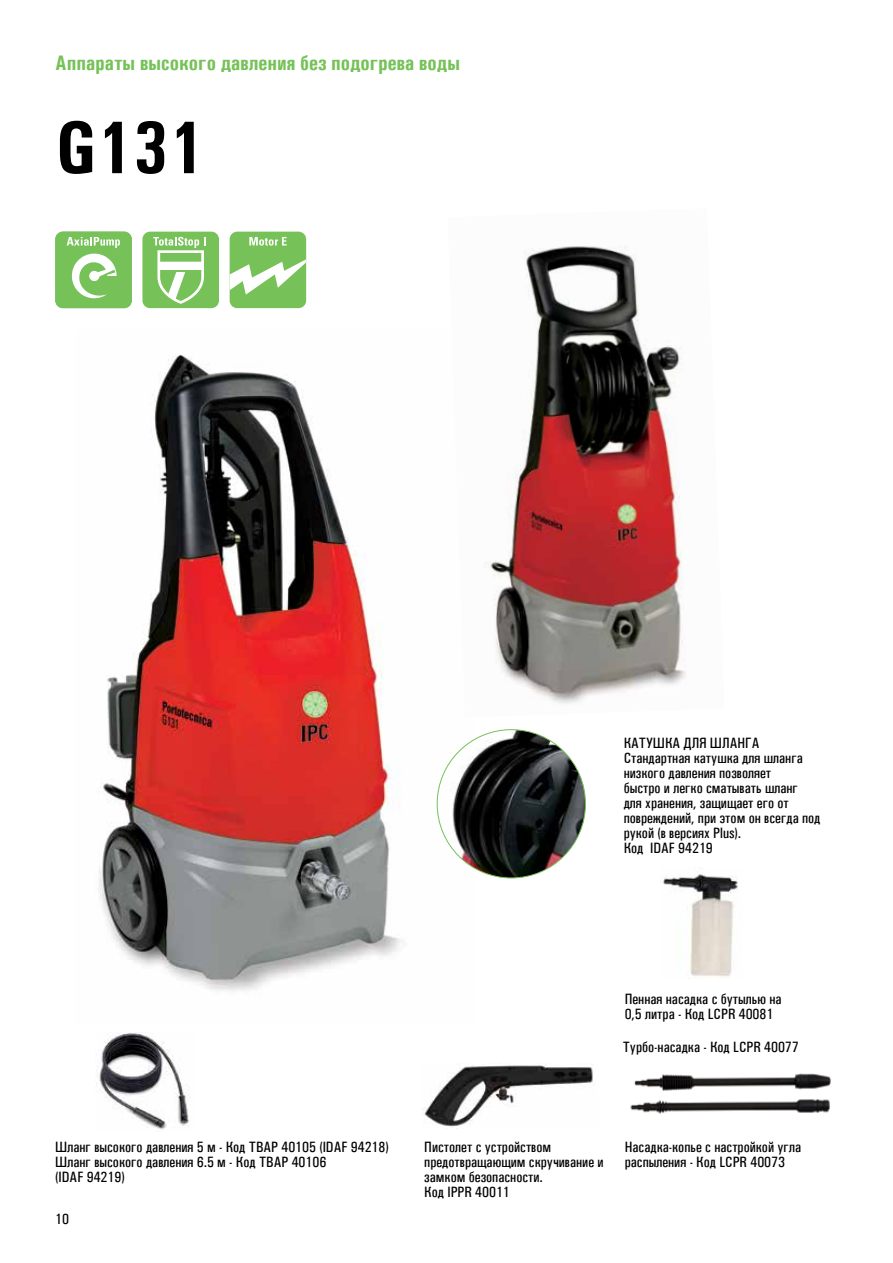
<style>
.page{position:relative;width:893px;height:1263px;background:#fff}
.page>*{position:absolute;margin:0;border:0;box-sizing:border-box;transform-origin:0 0}
.t1{font:700 75px "Univers Condensed";color:#000}
.t2{font:700 21px "Univers Condensed";color:#76c158}
.t3{font:500 15px/15px "Univers Condensed";color:#000}
</style>
<div class="page">
<img style="left:98px;top:354px;width:378px;height:637px">
<img style="left:448px;top:246px;width:238px;height:471px">
<img style="left:661px;top:867px;width:77px;height:111px">
<img style="left:423px;top:1065px;width:170px;height:62px">
<img style="left:96px;top:1032px;width:94px;height:98px">
<img style="left:630px;top:1073px;width:201px;height:41px">
<img style="left:437px;top:730px;width:148px;height:148px;border-radius:74px">
<div style="left:55px;top:232px;width:77px;height:76px;background:#76c158;border-radius:8px"></div>
<svg style="left:67px;top:237px;width:53px;height:62px"></svg>
<div style="left:230px;top:232px;width:76px;height:76px;background:#76c158;border-radius:8px"></div>
<svg style="left:249px;top:237px;width:38px;height:9px"></svg>
<svg style="left:230px;top:259px;width:76px;height:36px"></svg>
<div style="left:142px;top:232px;width:77px;height:76px;background:#76c158;border-radius:8px"></div>
<svg style="left:153px;top:237px;width:53px;height:67px"></svg>
<p class="t2" style="left:55px;top:50px;width:406px">Аппараты высокого давления без подогрева воды</p>
<p class="t1" style="left:55px;top:102px;width:151px">G131</p>
<p class="t3" style="left:624px;top:735px;width:198px">КАТУШКА ДЛЯ ШЛАНГА<br>Стандартная катушка для шланга низкого давления позволяет<br>быстро и легко сматывать шланг<br>для хранения, защищает его от повреждений, при этом он всегда под рукой (в версиях Plus).<br>Код IDAF 94219</p>
<p class="t3" style="left:55px;top:1139px;width:335px">Шланг высокого давления 5 м - Код TBAP 40105 (IDAF 94218)<br>Шланг высокого давления 6.5 м - Код TBAP 40106<br>(IDAF 94219)</p>
<p class="t3" style="left:55px;top:1212px;width:15px">10</p>
<p class="t3" style="left:625px;top:991px;width:158px">Пенная насадка с бутылью на<br>0,5 литра - Код LCPR 40081</p>
<p class="t3" style="left:623px;top:1039px;width:177px">Турбо-насадка - Код LCPR 40077</p>
<p class="t3" style="left:424px;top:1139px;width:181px">Пистолет с устройством предотвращающим скручивание и замком безопасности.<br>Код IPPR 40011</p>
<p class="t3" style="left:625px;top:1139px;width:178px">Насадка-копье с настройкой угла распыления - Код LCPR 40073</p>
</div>
